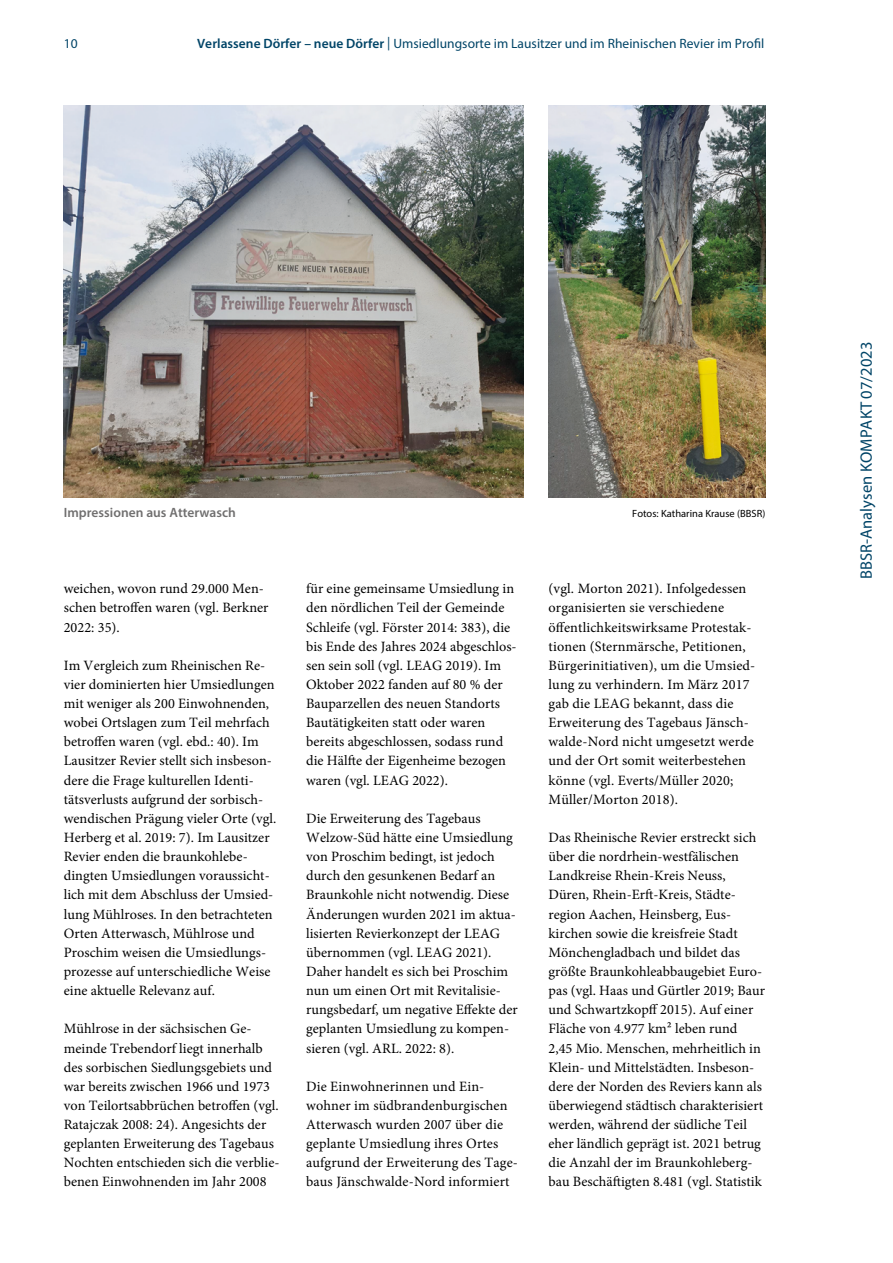
<style>
.page{position:relative;width:893px;height:1263px;background:#fff}
.page>*{position:absolute;margin:0;border:0;box-sizing:border-box;transform-origin:0 0}
.t1{font:16.5px "Myriad Pro";letter-spacing:.005em;color:#004467}
.fliesstext_P{font:14.25px/19.2px "Minion Pro";color:#000}
.t2{font:13.5px "Myriad Pro";letter-spacing:.005em;color:#004467}
.t3{font:600 13.5px "Myriad Pro";color:#706f6f}
.quelle_P{font:10.5px "Myriad Pro";color:#000}
.s1{font-weight:600}
</style>
<div class="page">
<img style="left:64px;top:105px;width:459px;height:392px">
<img style="left:549px;top:105px;width:216px;height:392px">
<p class="t2" style="left:64px;top:36px;width:15px">10</p>
<p class="t2" style="left:197px;top:36px;width:569px"><span class="s1">Verlassene Dörfer – neue Dörfer</span> | Umsiedlungsorte im Lausitzer und im Rheinischen Revier im Profil</p>
<p class="t3" style="left:64px;top:503px;width:174px">Impressionen aus Atterwasch</p>
<p class="quelle_P" style="left:632px;top:507px;width:135px">Fotos: Katharina Krause (BBSR)</p>
<p class="fliesstext_P" style="left:64px;top:579px;width:206px">weichen, wovon rund 29.000 Men&shy;schen betroffen waren (vgl. Berkner<br>2022: 35).</p>
<p class="fliesstext_P" style="left:64px;top:656px;width:214px">Im Vergleich zum Rheinischen Re&shy;vier dominierten hier Umsiedlungen mit weniger als 200 Einwohnenden, wobei Ortslagen zum Teil mehrfach betroffen waren (vgl. ebd.: 40). Im Lausitzer Revier stellt sich insbeson&shy;dere die Frage kulturellen Identi&shy;tätsverlusts aufgrund der sorbisch&shy;wendischen Prägung vieler Orte (vgl.<br>Herberg et al. 2019: 7). Im Lausitzer Revier enden die braunkohlebe&shy;dingten Umsiedlungen voraussicht&shy;lich mit dem Abschluss der Umsied&shy;lung Mühlroses. In den betrachteten Orten Atterwasch, Mühlrose und Proschim weisen die Umsiedlungs&shy;prozesse auf unterschiedliche Weise eine aktuelle Relevanz auf.</p>
<p class="fliesstext_P" style="left:64px;top:1019px;width:217px">Mühlrose in der sächsischen Ge&shy;meinde Trebendorf liegt innerhalb des sorbischen Siedlungsgebiets und war bereits zwischen 1966 und 1973 von Teilortsabbrüchen betroffen (vgl.<br>Ratajczak 2008: 24). Angesichts der geplanten Erweiterung des Tagebaus Nochten entschieden sich die verblie&shy;benen Einwohnenden im Jahr 2008</p>
<p class="fliesstext_P" style="left:306px;top:579px;width:212px">für eine gemeinsame Umsiedlung in den nördlichen Teil der Gemeinde Schleife (vgl. Förster 2014: 383), die bis Ende des Jahres 2024 abgeschlos&shy;sen sein soll (vgl. LEAG 2019). Im Oktober 2022 fanden auf 80 % der Bauparzellen des neuen Standorts Bautätigkeiten statt oder waren bereits abgeschlossen, sodass rund die Hälfte der Eigenheime bezogen waren (vgl. LEAG 2022).</p>
<p class="fliesstext_P" style="left:306px;top:809px;width:213px">Die Erweiterung des Tagebaus<br>Welzow-Süd hätte eine Umsiedlung von Proschim bedingt, ist jedoch durch den gesunkenen Bedarf an<br>Braunkohle nicht notwendig. Diese<br>Änderungen wurden 2021 im aktua&shy;lisierten Revierkonzept der LEAG übernommen (vgl. LEAG 2021).<br>Daher handelt es sich bei Proschim nun um einen Ort mit Revitalisie&shy;rungsbedarf, um negative Effekte der geplanten Umsiedlung zu kompen&shy;sieren (vgl. ARL. 2022: 8).</p>
<p class="fliesstext_P" style="left:306px;top:1077px;width:213px">Die Einwohnerinnen und Ein&shy;wohner im südbrandenburgischen<br>Atterwasch wurden 2007 über die geplante Umsiedlung ihres Ortes aufgrund der Erweiterung des Tage&shy;baus Jänschwalde-Nord informiert</p>
<p class="fliesstext_P" style="left:549px;top:579px;width:208px">(vgl. Morton 2021). Infolgedessen organisierten sie verschiedene öffentlichkeitswirksame Protestak&shy;tionen (Sternmärsche, Petitionen, Bürgerinitiativen), um die Umsied&shy;lung zu verhindern. Im März 2017 gab die LEAG bekannt, dass die Erweiterung des Tagebaus Jänsch&shy;walde-Nord nicht umgesetzt werde und der Ort somit weiterbestehen könne (vgl. Everts/Müller 2020; Müller/Morton 2018).</p>
<p class="fliesstext_P" style="left:549px;top:828px;width:218px">Das Rheinische Revier erstreckt sich über die nordrhein-westfälischen Landkreise Rhein-Kreis Neuss, Düren, Rhein-Erft-Kreis, Städte&shy;region Aachen, Heinsberg, Eus&shy;kirchen sowie die kreisfreie Stadt Mönchengladbach und bildet das größte Braunkohleabbaugebiet Euro&shy;pas (vgl. Haas und Gürtler 2019; Baur und Schwartzkopff 2015). Auf einer Fläche von 4.977 km² leben rund<br>2,45 Mio. Menschen, mehrheitlich in Klein- und Mittelstädten. Insbeson&shy;dere der Norden des Reviers kann als überwiegend städtisch charakterisiert werden, während der südliche Teil eher ländlich geprägt ist. 2021 betrug die Anzahl der im Braunkohleberg&shy;bau Beschäftigten 8.481 (vgl. Statistik</p>
<p class="t1" style="left:856px;top:579px;width:239px;rotate:-90deg">BBSR-Analysen KOMPAKT 07/2023</p>
</div>
